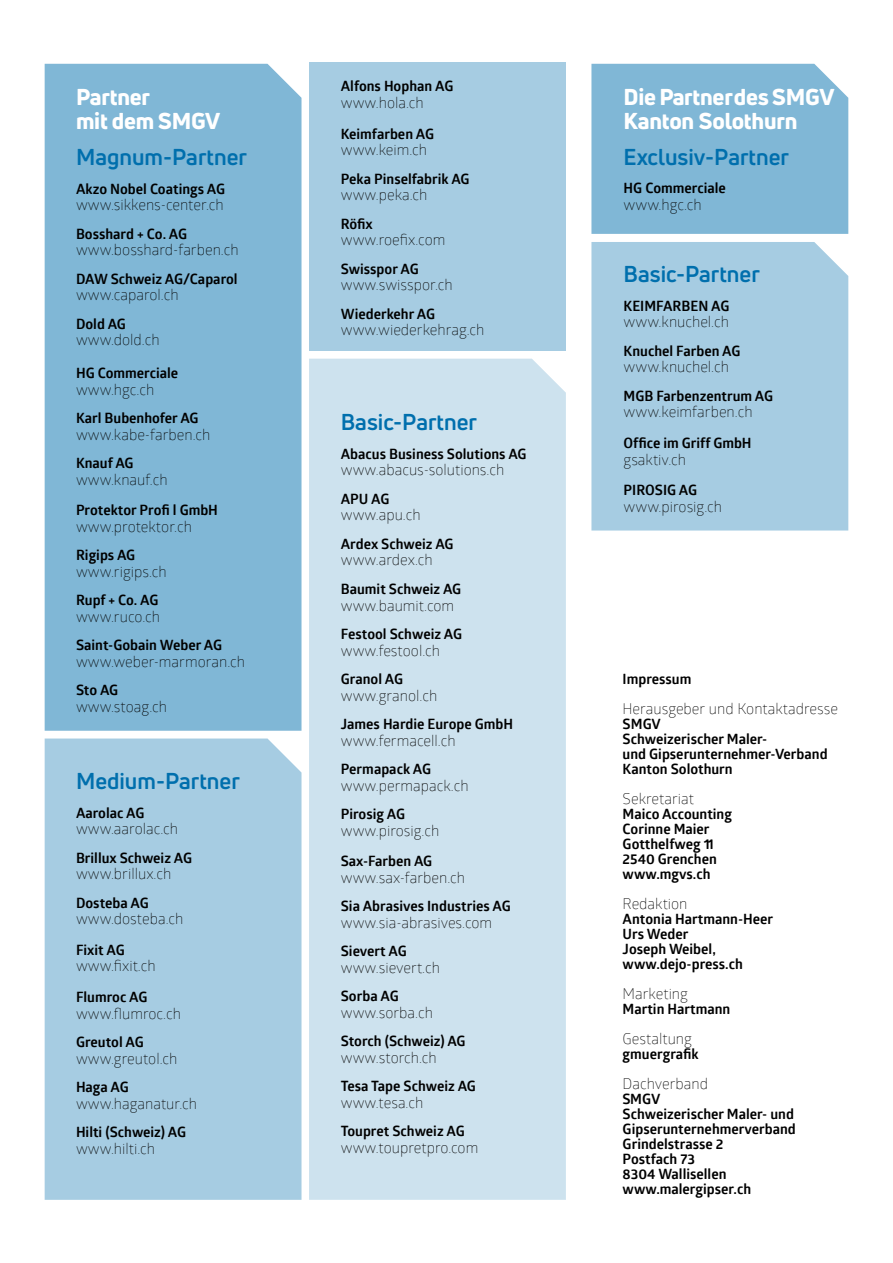
<style>
.page{position:relative;width:893px;height:1263px;background:#fff}
.page>*{position:absolute;margin:0;border:0;box-sizing:border-box;transform-origin:0 0}
.t1{font:700 22.5px "Uni Neue";color:#006fad}
.t2{font:800 22.5px/24px "Uni Neue";letter-spacing:-.01em;color:#fff}
.t3{font:300 15px "Glober";color:#000}
.t4{font:700 14.25px/15px "Glober";color:#000}
</style>
<div class="page">
<div style="left:45px;top:64px;width:256px;height:667px;background:#80b7d6"></div>
<div style="left:591px;top:64px;width:257px;height:170px;background:#80b7d6"></div>
<div style="left:45px;top:738px;width:256px;height:462px;background:#a6cce2"></div>
<div style="left:591px;top:242px;width:257px;height:288px;background:#a6cce2"></div>
<div style="left:309px;top:63px;width:257px;height:288px;background:#a6cce2"></div>
<div style="left:309px;top:359px;width:257px;height:841px;background:#cde2ee"></div>
<h1 class="t2" style="left:76px;top:85px;width:146px">Partner<br>mit dem SMGV</h1>
<h1 class="t1" style="left:76px;top:143px;width:172px">Magnum-Partner</h1>
<p class="t4" style="left:76px;top:181px;width:151px">Akzo Nobel Coatings AG</p>
<p class="t3" style="left:76px;top:194px;width:149px">www.sikkens-center.ch</p>
<p class="t4" style="left:76px;top:226px;width:113px">Bosshard + Co. AG</p>
<p class="t3" style="left:76px;top:239px;width:164px">www.bosshard-farben.ch</p>
<p class="t4" style="left:76px;top:271px;width:163px">DAW Schweiz AG/Caparol</p>
<p class="t3" style="left:76px;top:284px;width:104px">www.caparol.ch</p>
<p class="t4" style="left:76px;top:316px;width:51px">Dold AG</p>
<p class="t3" style="left:76px;top:329px;width:85px">www.dold.ch</p>
<p class="t4" style="left:76px;top:365px;width:104px">HG Commerciale</p>
<p class="t3" style="left:76px;top:379px;width:80px">www.hgc.ch</p>
<p class="t4" style="left:76px;top:410px;width:124px">Karl Bubenhofer AG</p>
<p class="t3" style="left:76px;top:424px;width:136px">www.kabe-farben.ch</p>
<p class="t4" style="left:76px;top:455px;width:59px">Knauf AG</p>
<p class="t3" style="left:76px;top:469px;width:93px">www.knauf.ch</p>
<p class="t4" style="left:76px;top:502px;width:143px">Protektor Profi l GmbH</p>
<p class="t3" style="left:76px;top:516px;width:117px">www.protektor.ch</p>
<p class="t4" style="left:76px;top:547px;width:61px">Rigips AG</p>
<p class="t3" style="left:76px;top:561px;width:92px">www.rigips.ch</p>
<p class="t4" style="left:76px;top:592px;width:84px">Rupf + Co. AG</p>
<p class="t3" style="left:76px;top:606px;width:86px">www.ruco.ch</p>
<p class="t4" style="left:76px;top:637px;width:148px">Saint-Gobain Weber AG</p>
<p class="t3" style="left:76px;top:651px;width:171px">www.weber-marmoran.ch</p>
<p class="t4" style="left:76px;top:682px;width:44px">Sto AG</p>
<p class="t3" style="left:76px;top:696px;width:93px">www.stoag.ch</p>
<h1 class="t1" style="left:76px;top:767px;width:165px">Medium-Partner</h1>
<p class="t4" style="left:76px;top:805px;width:70px">Aarolac AG</p>
<p class="t3" style="left:76px;top:818px;width:104px">www.aarolac.ch</p>
<p class="t4" style="left:76px;top:850px;width:118px">Brillux Schweiz AG</p>
<p class="t3" style="left:76px;top:863px;width:97px">www.brillux.ch</p>
<p class="t4" style="left:76px;top:895px;width:74px">Dosteba AG</p>
<p class="t3" style="left:76px;top:908px;width:109px">www.dosteba.ch</p>
<p class="t4" style="left:76px;top:942px;width:50px">Fixit AG</p>
<p class="t3" style="left:76px;top:956px;width:81px">www.fixit.ch</p>
<p class="t4" style="left:76px;top:989px;width:73px">Flumroc AG</p>
<p class="t3" style="left:76px;top:1003px;width:106px">www.flumroc.ch</p>
<p class="t4" style="left:76px;top:1034px;width:69px">Greutol AG</p>
<p class="t3" style="left:76px;top:1048px;width:103px">www.greutol.ch</p>
<p class="t4" style="left:76px;top:1079px;width:54px">Haga AG</p>
<p class="t3" style="left:76px;top:1093px;width:123px">www.haganatur.ch</p>
<p class="t4" style="left:76px;top:1124px;width:112px">Hilti (Schweiz) AG</p>
<p class="t3" style="left:76px;top:1138px;width:81px">www.hilti.ch</p>
<p class="t4" style="left:341px;top:79px;width:114px">Alfons Hophan AG</p>
<p class="t3" style="left:341px;top:92px;width:84px">www.hola.ch</p>
<p class="t4" style="left:341px;top:126px;width:95px">Keimfarben AG</p>
<p class="t3" style="left:341px;top:139px;width:88px">www.keim.ch</p>
<p class="t4" style="left:341px;top:171px;width:130px">Peka Pinselfabrik AG</p>
<p class="t3" style="left:341px;top:184px;width:88px">www.peka.ch</p>
<p class="t4" style="left:341px;top:216px;width:34px">Röfix</p>
<p class="t3" style="left:341px;top:229px;width:106px">www.roefix.com</p>
<p class="t4" style="left:341px;top:261px;width:79px">Swisspor AG</p>
<p class="t3" style="left:341px;top:274px;width:113px">www.swisspor.ch</p>
<p class="t4" style="left:341px;top:306px;width:96px">Wiederkehr AG</p>
<p class="t3" style="left:341px;top:319px;width:145px">www.wiederkehrag.ch</p>
<h1 class="t1" style="left:341px;top:408px;width:138px">Basic-Partner</h1>
<p class="t4" style="left:341px;top:446px;width:187px">Abacus Business Solutions AG</p>
<p class="t3" style="left:341px;top:460px;width:165px">www.abacus-solutions.ch</p>
<p class="t4" style="left:341px;top:491px;width:50px">APU AG</p>
<p class="t3" style="left:341px;top:505px;width:81px">www.apu.ch</p>
<p class="t4" style="left:341px;top:536px;width:114px">Ardex Schweiz AG</p>
<p class="t3" style="left:341px;top:550px;width:93px">www.ardex.ch</p>
<p class="t4" style="left:341px;top:581px;width:122px">Baumit Schweiz AG</p>
<p class="t3" style="left:341px;top:595px;width:115px">www.baumit.com</p>
<p class="t4" style="left:341px;top:626px;width:123px">Festool Schweiz AG</p>
<p class="t3" style="left:341px;top:640px;width:101px">www.festool.ch</p>
<p class="t4" style="left:341px;top:671px;width:64px">Granol AG</p>
<p class="t3" style="left:341px;top:685px;width:98px">www.granol.ch</p>
<p class="t4" style="left:341px;top:716px;width:174px">James Hardie Europe GmbH</p>
<p class="t3" style="left:341px;top:730px;width:116px">www.fermacell.ch</p>
<p class="t4" style="left:341px;top:761px;width:92px">Permapack AG</p>
<p class="t3" style="left:341px;top:775px;width:129px">www.permapack.ch</p>
<p class="t4" style="left:341px;top:806px;width:66px">Pirosig AG</p>
<p class="t3" style="left:341px;top:820px;width:100px">www.pirosig.ch</p>
<p class="t4" style="left:341px;top:853px;width:93px">Sax-Farben AG</p>
<p class="t3" style="left:341px;top:867px;width:126px">www.sax-farben.ch</p>
<p class="t4" style="left:341px;top:898px;width:171px">Sia Abrasives Industries AG</p>
<p class="t3" style="left:341px;top:912px;width:153px">www.sia-abrasives.com</p>
<p class="t4" style="left:341px;top:943px;width:67px">Sievert AG</p>
<p class="t3" style="left:341px;top:957px;width:101px">www.sievert.ch</p>
<p class="t4" style="left:341px;top:988px;width:59px">Sorba AG</p>
<p class="t3" style="left:341px;top:1002px;width:94px">www.sorba.ch</p>
<p class="t4" style="left:341px;top:1033px;width:126px">Storch (Schweiz) AG</p>
<p class="t3" style="left:341px;top:1047px;width:97px">www.storch.ch</p>
<p class="t4" style="left:341px;top:1078px;width:137px">Tesa Tape Schweiz AG</p>
<p class="t3" style="left:341px;top:1092px;width:84px">www.tesa.ch</p>
<p class="t4" style="left:341px;top:1123px;width:125px">Toupret Schweiz AG</p>
<p class="t3" style="left:341px;top:1137px;width:139px">www.toupretpro.com</p>
<h1 class="t2" style="left:624px;top:84px;width:212px">Die Partner des SMGV<br>Kanton Solothurn</h1>
<h1 class="t1" style="left:624px;top:142px;width:167px">Exclusiv-Partner</h1>
<p class="t4" style="left:624px;top:180px;width:104px">HG Commerciale</p>
<p class="t3" style="left:624px;top:194px;width:80px">www.hgc.ch</p>
<h1 class="t1" style="left:624px;top:260px;width:138px">Basic-Partner</h1>
<p class="t4" style="left:624px;top:298px;width:107px">KEIMFARBEN AG</p>
<p class="t3" style="left:624px;top:312px;width:107px">www.knuchel.ch</p>
<p class="t4" style="left:624px;top:343px;width:118px">Knuchel Farben AG</p>
<p class="t3" style="left:624px;top:357px;width:107px">www.knuchel.ch</p>
<p class="t4" style="left:624px;top:388px;width:151px">MGB Farbenzentrum AG</p>
<p class="t3" style="left:624px;top:402px;width:130px">www.keimfarben.ch</p>
<p class="t4" style="left:624px;top:435px;width:130px">Office im Griff GmbH</p>
<p class="t3" style="left:624px;top:449px;width:64px">gsaktiv.ch</p>
<p class="t4" style="left:624px;top:482px;width:75px">PIROSIG AG</p>
<p class="t3" style="left:624px;top:496px;width:100px">www.pirosig.ch</p>
<p class="t4" style="left:623px;top:671px;width:70px">Impressum</p>
<p class="t3" style="left:623px;top:698px;width:217px">Herausgeber und Kontaktadresse</p>
<p class="t4" style="left:623px;top:716px;width:206px">SMGV<br>Schweizerischer Maler-<br>und Gipserunternehmer-Verband<br>Kanton Solothurn</p>
<p class="t3" style="left:623px;top:788px;width:73px">Sekretariat</p>
<p class="t4" style="left:623px;top:806px;width:111px">Maico Accounting<br>Corinne Maier<br>Gotthelfweg 11<br>2540 Grenchen www.mgvs.ch</p>
<p class="t3" style="left:623px;top:893px;width:66px">Redaktion</p>
<p class="t4" style="left:623px;top:911px;width:152px">Antonia Hartmann-Heer<br>Urs Weder<br>Joseph Weibel, www.dejo-press.ch</p>
<p class="t3" style="left:623px;top:983px;width:67px">Marketing</p>
<p class="t4" style="left:623px;top:1001px;width:109px">Martin Hartmann</p>
<p class="t3" style="left:623px;top:1028px;width:71px">Gestaltung</p>
<p class="t4" style="left:623px;top:1046px;width:78px">gmuergrafik</p>
<p class="t3" style="left:623px;top:1073px;width:87px">Dachverband</p>
<p class="t4" style="left:623px;top:1091px;width:175px">SMGV<br>Schweizerischer Maler- und<br>Gipserunternehmerverband<br>Grindelstrasse 2<br>Postfach 73<br>8304 Wallisellen www.malergipser.ch</p>
</div>
